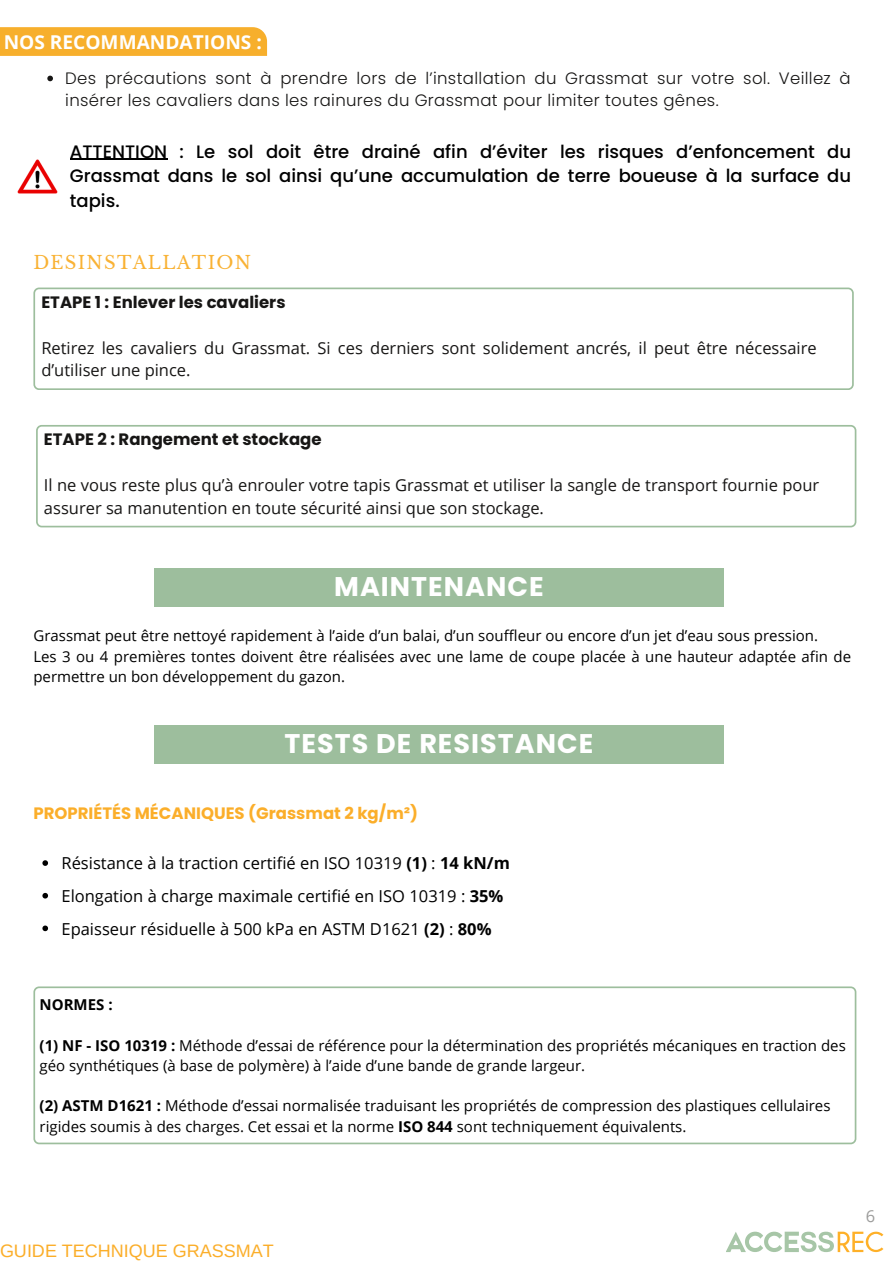
<style>
.page{position:relative;width:894px;height:1264px;background:#fff}
.page>*{position:absolute;margin:0;border:0;box-sizing:border-box;transform-origin:0 0}
.t1{font:700 27px "Poppins";letter-spacing:.04em;color:#fff}
.t2{font:700 19.05px "Open Sans";color:#fff}
.t3{font:500 18px/24.8px "Poppins";color:#000;text-align:justify}
.t4{font:18px "Arimo";color:#fbae2a}
.t5{font:18px "Libre Baskerville";letter-spacing:.07em;color:#f9b234}
.t6{font:16.5px/22.5px "Open Sans";color:#171615}
.t7{font:300 16.5px/22.5px "Poppins";letter-spacing:.02em;color:#171615}
.t8{font:16.5px "Open Sans";color:#000}
.t9{font:700 16.5px "Poppins";color:#171615}
.t10{font:700 16.5px "Poppins";color:#fbae2a}
.t11{font:16.5px "Open Sans";color:#9c9c9b}
.t12{font:15px/20.2px "Open Sans";color:#000}
.t13{font:700 15px "Open Sans";color:#000}
.s1{font-weight:700}
</style>
<div class="page">
<svg style="left:726px;top:1231px;width:157px;height:21px"></svg>
<div style="left:154px;top:568px;width:569px;height:38px;background:#9dbe9d"></div>
<div style="left:154px;top:725px;width:569px;height:39px;background:#9dbe9d"></div>
<svg style="left:42px;top:860px;width:6px;height:5px"></svg>
<svg style="left:42px;top:892px;width:6px;height:6px"></svg>
<svg style="left:42px;top:925px;width:6px;height:6px"></svg>
<svg style="left:33px;top:986px;width:823px;height:157px"></svg>
<svg style="left:33px;top:287px;width:820px;height:103px"></svg>
<svg style="left:36px;top:425px;width:820px;height:102px"></svg>
<svg style="left:47px;top:76px;width:6px;height:5px"></svg>
<svg style="left:0;top:27px;width:267px;height:29px;background:#f7b02e"></svg>
<hr style="left:70px;top:159px;width:97px;height:1px;background:#000">
<img style="left:18px;top:160px;width:39px;height:33px">
<p class="t2" style="left:4px;top:28px;width:259px">NOS RECOMMANDATIONS :</p>
<p class="t7" style="left:65px;top:66px;width:786px">Des précautions sont à prendre lors de l’installation du Grassmat sur votre sol. Veillez à insérer les cavaliers dans les rainures du Grassmat pour limiter toutes gênes.</p>
<h3 class="t3" style="left:70px;top:139px;width:782px">ATTENTION : Le sol doit être drainé afin d’éviter les risques d’enfoncement du Grassmat dans le sol ainsi qu’une accumulation de terre boueuse à la surface du tapis.</h3>
<h1 class="t5" style="left:33px;top:251px;width:219px">DESINSTALLATION</h1>
<h6 class="t9" style="left:41px;top:290px;width:246px">ETAPE 1 : Enlever les cavaliers</h6>
<p class="t6" style="left:41px;top:336px;width:776px">Retirez les cavaliers du Grassmat. Si ces derniers sont solidement ancrés, il peut être nécessaire d’utiliser une pince.</p>
<p class="t9" style="left:44px;top:428px;width:279px">ETAPE 2 : Rangement et stockage</p>
<p class="t6" style="left:44px;top:473px;width:776px">Il ne vous reste plus qu’à enrouler votre tapis Grassmat et utiliser la sangle de transport fournie pour assurer sa manutention en toute sécurité ainsi que son stockage.</p>
<p class="t1" style="left:334px;top:567px;width:211px">MAINTENANCE</p>
<p class="t12" style="left:33px;top:625px;width:786px">Grassmat peut être nettoyé rapidement à l’aide d’un balai, d’un souffleur ou encore d’un jet d’eau sous pression.</p>
<h4 class="t12" style="left:33px;top:645px;width:819px">Les 3 ou 4 premières tontes doivent être réalisées avec une lame de coupe placée à une hauteur adaptée afin de permettre un bon développement du gazon.</h4>
<h3 class="t1" style="left:284px;top:724px;width:310px">TESTS DE RESISTANCE</h3>
<h6 class="t10" style="left:33px;top:801px;width:386px">PROPRIÉTÉS MÉCANIQUES (Grassmat 2 kg/m²)</h6>
<p class="t8" style="left:61px;top:851px;width:450px">Résistance à la traction certifié en ISO 10319 <span class="s1">(1)</span> : <span class="s1">14 kN/m</span></p>
<h6 class="t8" style="left:61px;top:884px;width:443px">Elongation à charge maximale certifié en ISO 10319 : <span class="s1">35%</span></h6>
<p class="t8" style="left:61px;top:916px;width:431px">Epaisseur résiduelle à 500 kPa en ASTM D1621 <span class="s1">(2)</span> : <span class="s1">80%</span></p>
<h1 class="t13" style="left:40px;top:994px;width:74px">NORMES :</h1>
<p class="t12" style="left:40px;top:1034px;width:807px"><span class="s1">(1) NF - ISO 10319 :</span> Méthode d’essai de référence pour la détermination des propriétés mécaniques en traction des géo synthétiques (à base de polymère) à l’aide d’une bande de grande largeur.</p>
<p class="t12" style="left:40px;top:1095px;width:792px"><span class="s1">(2) ASTM D1621 :</span> Méthode d’essai normalisée traduisant les propriétés de compression des plastiques cellulaires rigides soumis à des charges. Cet essai et la norme <span class="s1">ISO 844</span> sont techniquement équivalents.</p>
<h2 class="t4" style="left:0;top:1240px;width:275px">GUIDE TECHNIQUE GRASSMAT</h2>
<h5 class="t11" style="left:865px;top:1203px;width:11px">6</h5>
</div>
